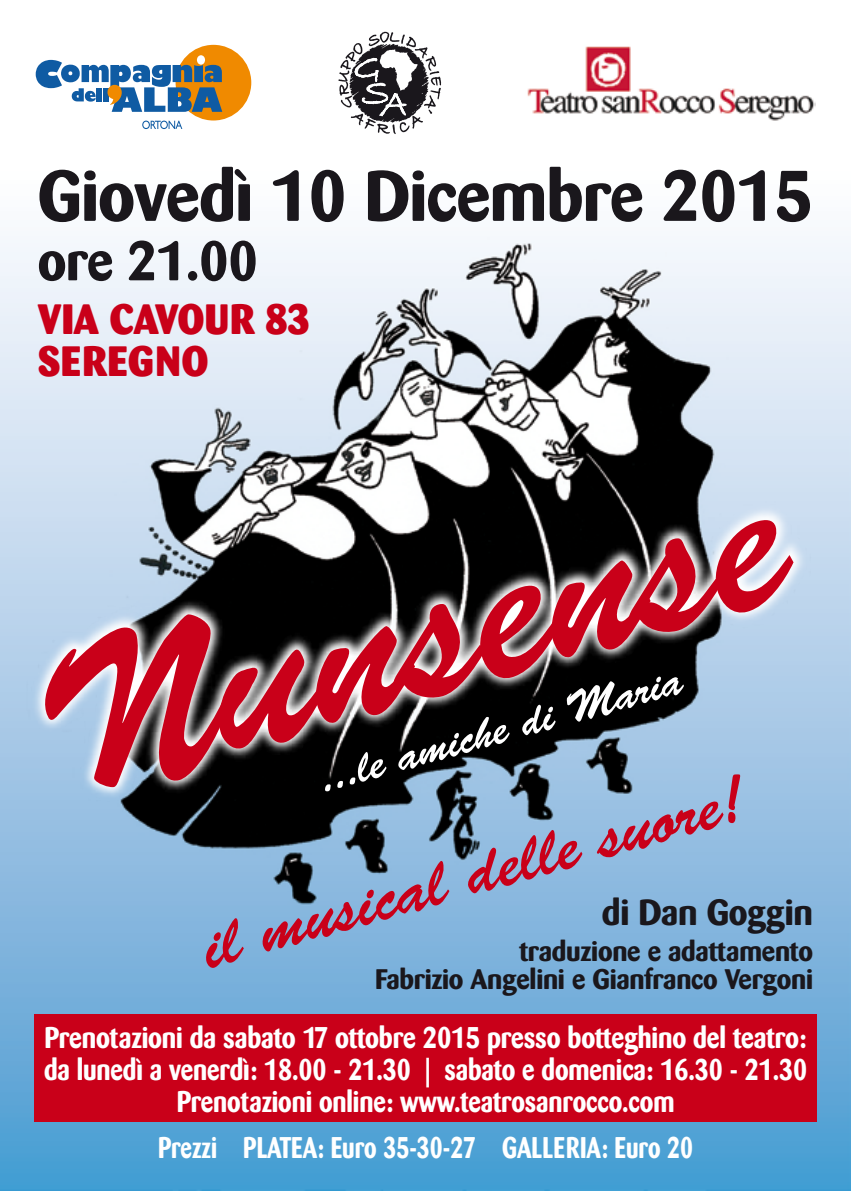
<style>
.page{position:relative;width:851px;height:1191px;background:#fff}
.page>*{position:absolute;margin:0;border:0;box-sizing:border-box;transform-origin:0 0}
.t1{font:213.2px "Brush Script Std";color:#c90019}
.t2{font:700 70.6px "Barmeno";letter-spacing:-.01em;color:#1a171c}
.t3{font:66px "Brush Script Std";color:#c90019}
.t4{font:700 55px "Barmeno";letter-spacing:-.01em;color:#1a171c}
.t5{font:44px "Brush Script Std";color:#fff}
.t6{font:800 42px/42px "Barmeno";letter-spacing:.01em;color:#c90019}
.t7{font:700 36px "Barmeno";letter-spacing:-.01em;color:#1a171c}
.t8{font:700 29.6px/32px "Barmeno";letter-spacing:-.005em;color:#fff;text-align:center;scale:.9 1}
.t9{font:700 29.6px "Barmeno";letter-spacing:-.005em;color:#fff;scale:.81 1}
.t10{font:700 28px/28px "Barmeno";letter-spacing:-.01em;color:#1a171c;text-align:right}
</style>
<div class="page">
<img style="left:0;top:31px;width:850px;height:1160px">
<img style="left:0;top:341px;width:850px;height:592px">
<div style="left:175px;top:45px;width:76px;height:75px;background:#f08a00;border-radius:50%"></div>
<svg style="left:142px;top:121px;width:40px;height:8px"></svg>
<svg style="left:36px;top:55px;width:186px;height:57px"></svg>
<svg style="left:338px;top:32px;width:103px;height:102px"></svg>
<img style="left:526px;top:44px;width:289px;height:78px">
<div style="left:34px;top:1014px;width:782px;height:108px;background:#c90019"></div>
<h2 class="t2" style="left:38px;top:154px;width:776px">Giovedì 10 Dicembre 2015</h2>
<h3 class="t4" style="left:38px;top:228px;width:222px">ore 21.00</h3>
<h3 class="t6" style="left:38px;top:298px;width:274px">VIA CAVOUR 83<br>SEREGNO</h3>
<h1 class="t1" style="left:9px;top:622px;width:768px;rotate:-16deg">Nunsense</h1>
<h3 class="t5" style="left:313px;top:756px;width:377px;rotate:-16deg">...le amiche di Maria</h3>
<h3 class="t3" style="left:194px;top:914px;width:562px;rotate:-16deg">il musical delle suore!</h3>
<p class="t7" style="left:602px;top:890px;width:212px">di Dan Goggin</p>
<p class="t10" style="left:375px;top:936px;width:439px">traduzione e adattamento<br>Fabrizio Angelini e Gianfranco Vergoni</p>
<p class="t8" style="left:44px;top:1021px;width:849px">Prenotazioni da sabato 17 ottobre 2015 presso botteghino del teatro: da lunedì a venerdì: 18.00 - 21.30 | sabato e domenica: 16.30 - 21.30<br>Prenotazioni online: www.teatrosanrocco.com</p>
<p class="t9" style="left:158px;top:1129px;width:662px">Prezzi PLATEA: Euro 35-30-27 GALLERIA: Euro 20</p>
</div>
